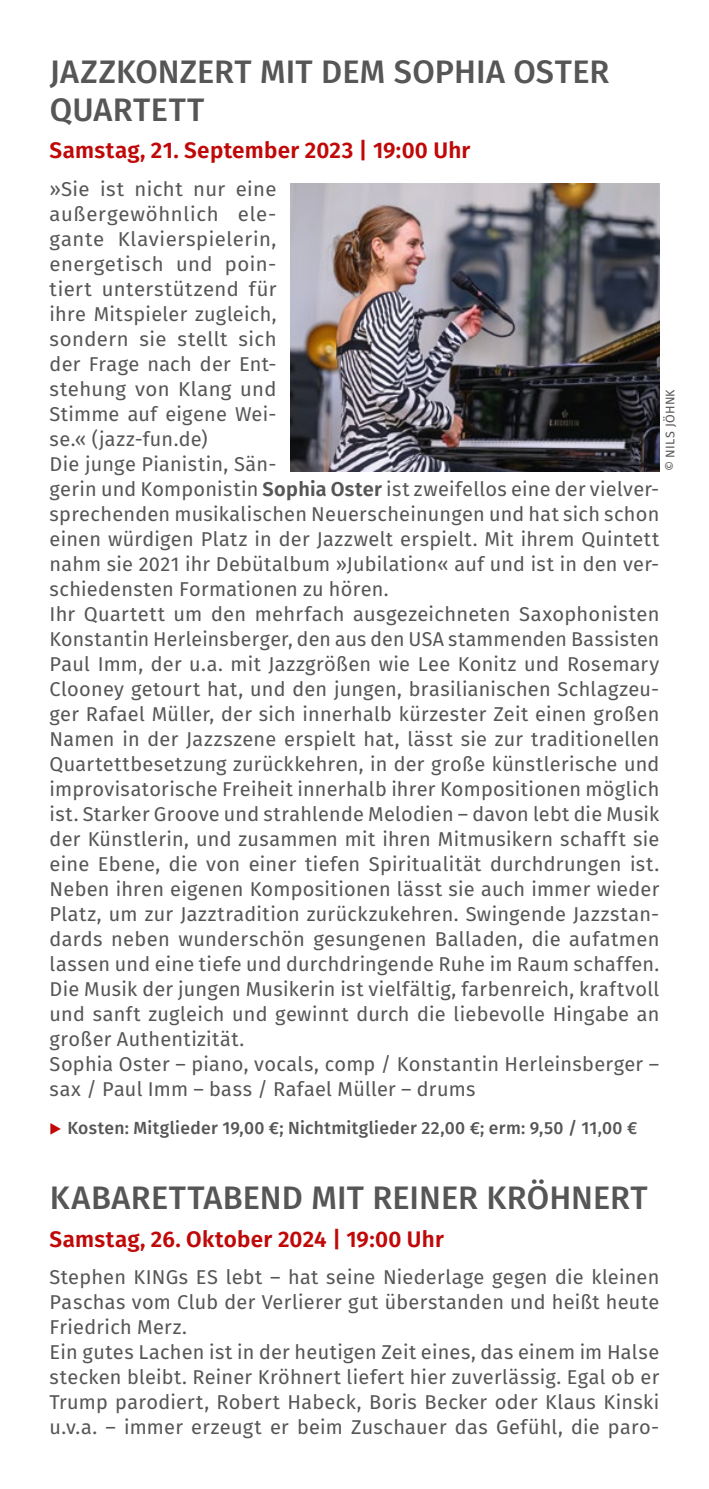
<style>
.page{position:relative;width:709px;height:1489px;background:#fff}
.page>*{position:absolute;margin:0;border:0;box-sizing:border-box;transform-origin:0 0}
.t1{font:500 32.5px/37.5px "Fira Sans";letter-spacing:.005em;color:#565656}
.t2{font:600 22.5px "Fira Sans";letter-spacing:.01em;color:#c00808}
.t3{font:20px/25px "Fira Sans";letter-spacing:.015em;color:#565656}
.t4{font:500 17.5px "Fira Sans";letter-spacing:.02em;color:#565656}
.t5{font:12.5px "Fira Sans";letter-spacing:.025em;color:#565656}
.s1{font-weight:600}
</style>
<div class="page">
<img style="left:291px;top:183px;width:368px;height:288px">
<h1 class="t1" style="left:50px;top:52px;width:561px">JAZZKONZERT MIT DEM SOPHIA OSTER<br>QUARTETT</h1>
<p class="t2" style="left:50px;top:132px;width:422px">Samstag, 21. September 2023 | 19:00 Uhr</p>
<p class="t3" style="left:50px;top:176px;width:611px">»Sie ist nicht nur eine<br>außergewöhnlich ele-<br>gante Klavierspielerin,<br>energetisch und poin-<br>tiert unterstützend für<br>ihre Mitspieler zugleich,<br>sondern sie stellt sich<br>der Frage nach der Ent-<br>stehung von Klang und<br>Stimme auf eigene Wei-<br>se.« (jazz-fun.de)<br>Die junge Pianistin, Sän-<br>gerin und Komponistin <span class="s1">Sophia Oster</span> ist zweifellos eine der vielver&shy;sprechenden musikalischen Neuerscheinungen und hat sich schon einen würdigen Platz in der Jazzwelt erspielt. Mit ihrem Quintett nahm sie 2021 ihr Debütalbum »Jubilation« auf und ist in den ver&shy;schiedensten Formationen zu hören.<br>Ihr Quartett um den mehrfach ausgezeichneten Saxophonisten Konstantin Herleinsberger, den aus den USA stammenden Bassisten Paul Imm, der u.a. mit Jazzgrößen wie Lee Konitz und Rosemary Clooney getourt hat, und den jungen, brasilianischen Schlagzeu&shy;ger Rafael Müller, der sich innerhalb kürzester Zeit einen großen Namen in der Jazzszene erspielt hat, lässt sie zur traditionellen Quartettbesetzung zurückkehren, in der große künstlerische und improvisatorische Freiheit innerhalb ihrer Kompositionen möglich ist. Starker Groove und strahlende Melodien – davon lebt die Musik der Künstlerin, und zusammen mit ihren Mitmusikern schafft sie eine Ebene, die von einer tiefen Spiritualität durchdrungen ist.<br>Neben ihren eigenen Kompositionen lässt sie auch immer wieder Platz, um zur Jazztradition zurückzukehren. Swingende Jazzstan&shy;dards neben wunderschön gesungenen Balladen, die aufatmen lassen und eine tiefe und durchdringende Ruhe im Raum schaffen.<br>Die Musik der jungen Musikerin ist vielfältig, farbenreich, kraftvoll und sanft zugleich und gewinnt durch die liebevolle Hingabe an großer Authentizität.<br>Sophia Oster – piano, vocals, comp / Konstantin Herleinsberger – sax / Paul Imm – bass / Rafael Müller – drums</p>
<p class="t4" style="left:67px;top:1113px;width:571px">Kosten: Mitglieder 19,00 €; Nichtmitglieder 22,00 €; erm: 9,50 / 11,00 €</p>
<p class="t5" style="left:660px;top:471px;width:83px;rotate:-90deg">© NILS JÖHNK</p>
<h1 class="t1" style="left:50px;top:1177px;width:599px">KABARETTABEND MIT REINER KRÖHNERT</h1>
<p class="t2" style="left:50px;top:1220px;width:396px">Samstag, 26. Oktober 2024 | 19:00 Uhr</p>
<p class="t3" style="left:50px;top:1263px;width:611px">Stephen KINGs ES lebt – hat seine Niederlage gegen die kleinen Paschas vom Club der Verlierer gut überstanden und heißt heute Friedrich Merz.<br>Ein gutes Lachen ist in der heutigen Zeit eines, das einem im Halse stecken bleibt. Reiner Kröhnert liefert hier zuverlässig. Egal ob er Trump parodiert, Robert Habeck, Boris Becker oder Klaus Kinski u.v.a. – immer erzeugt er beim Zuschauer das Gefühl, die paro-</p>
</div>
